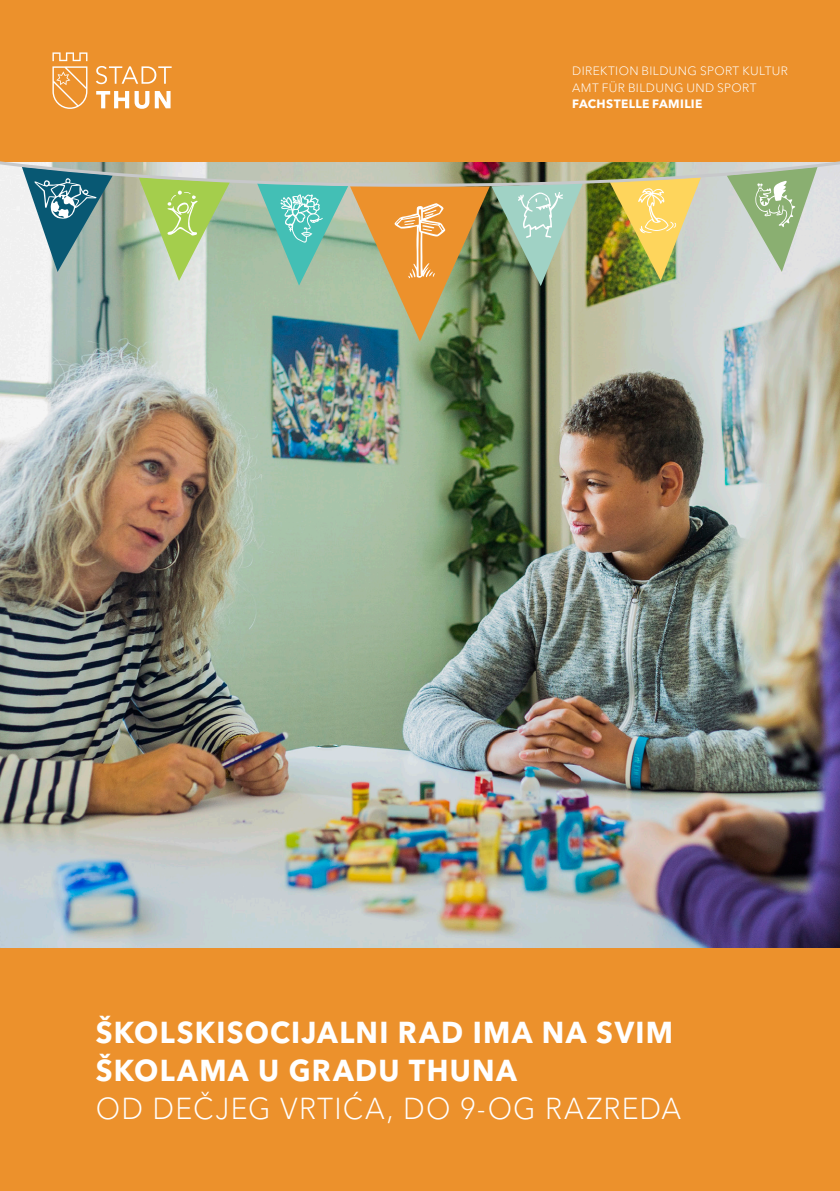
<style>
.page{position:relative;width:840px;height:1191px;background:#fff}
.page>*{position:absolute;margin:0;border:0;box-sizing:border-box;transform-origin:0 0}
.UNTERTITEL_rückseite{font:700 30px/38px "Avenir Next LT Pro";letter-spacing:.045em;color:#fff;scale:.95 1}
.t1{font:300 12px "Avenir Next LT Pro";letter-spacing:.03em;color:#fff}
.t2{font:700 12px "Avenir Next LT Pro";letter-spacing:.03em;color:#fff}
.s1{font-weight:300}
</style>
<div class="page">
<img style="left:0;top:341px;width:839px;height:607px">
<div style="left:0;top:948px;width:839px;height:243px;background:#ec912c"></div>
<div style="left:0;top:0;width:839px;height:161px;background:#ec912c"></div>
<svg style="left:52px;top:52px;width:35px;height:57px"></svg>
<svg style="left:96px;top:66px;width:75px;height:18px"></svg>
<svg style="left:96px;top:91px;width:53px;height:18px"></svg>
<svg style="left:155px;top:91px;width:15px;height:17px"></svg>
<img style="left:0;top:161px;width:839px;height:180px">
<p class="t1" style="left:572px;top:64px;width:217px">DIREKTION BILDUNG SPORT KULTUR</p>
<p class="t1" style="left:572px;top:80px;width:186px">AMT FÜR BILDUNG UND SPORT</p>
<p class="t2" style="left:572px;top:97px;width:132px">FACHSTELLE FAMILIE</p>
<p class="UNTERTITEL_rückseite" style="left:96px;top:1013px;width:617px">ŠKOLSKISOCIJALNI RAD IMA NA SVIM<br>ŠKOLAMA U GRADU THUNA<br><span class="s1">OD DEČJEG VRTIĆA, DO 9-OG RAZREDA</span></p>
</div>
